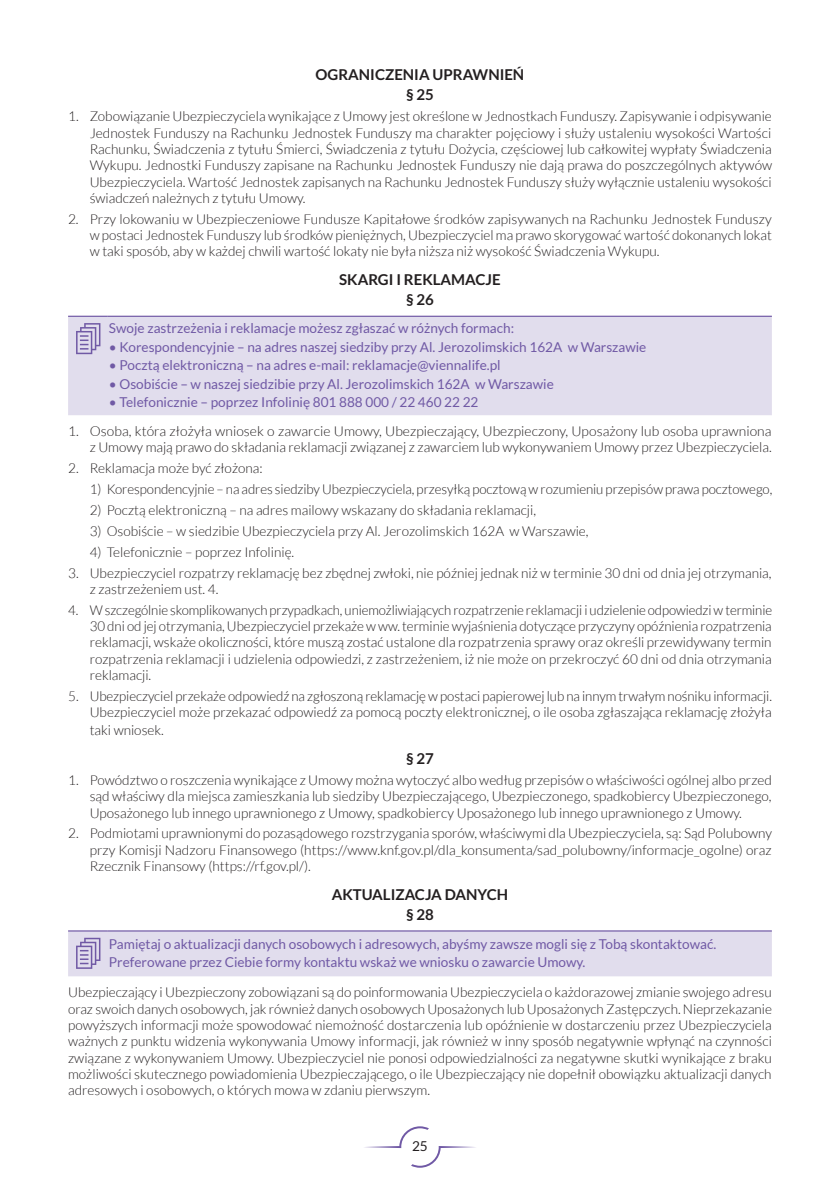
<style>
.page{position:relative;width:840px;height:1191px;background:#fff}
.page>*{position:absolute;margin:0;border:0;box-sizing:border-box;transform-origin:0 0}
.OW__ST____tekst_SKLE{font:700 15px "Lato";color:#231f20}
.OW__1_ponizej_tekstu{font:700 15px "Lato";color:#231f20}
.OW__1_bez_tekstu__i{font:700 15px "Lato";color:#231f20}
._1{font:300 13.6px/16.4px "Lato";color:#231f20;text-align:justify}
.DOD_GREP__ust____OWU{font:300 13.6px/16.4px "Lato";color:#231f20;text-align:justify}
.DO_OBJASNIEN_tekst_I{font:13.6px "Lato";color:#7059a5}
.t1{font:13.6px "Lato";color:#231f20}
</style>
<div class="page">
<svg style="left:364px;top:1126px;width:112px;height:41px"></svg>
<div style="left:68px;top:317px;width:703px;height:98px;background:#e1dded"></div>
<hr style="left:108px;top:316px;width:663px;height:1px;background:#7059a5">
<hr style="left:68px;top:316px;width:40px;height:1px;background:#7059a5">
<svg style="left:76px;top:323px;width:24px;height:31px"></svg>
<hr style="left:68px;top:930px;width:40px;height:1px;background:#7059a5">
<hr style="left:108px;top:930px;width:663px;height:1px;background:#7059a5">
<div style="left:68px;top:931px;width:703px;height:45px;background:#e1dded"></div>
<p class="OW__ST____tekst_SKLE" style="left:315px;top:66px;width:210px">OGRANICZENIA UPRAWNIEŃ</p>
<p class="OW__1_ponizej_tekstu" style="left:406px;top:86px;width:29px">§ 25</p>
<p class="_1" style="left:90px;top:108px;width:683px;text-indent:-22px">1. Zobowiązanie Ubezpieczyciela wynikające z Umowy jest określone w Jednostkach Funduszy. Zapisywanie i odpisywanie Jednostek Funduszy na Rachunku Jednostek Funduszy ma charakter pojęciowy i służy ustaleniu wysokości Wartości Rachunku, Świadczenia z tytułu Śmierci, Świadczenia z tytułu Dożycia, częściowej lub całkowitej wypłaty Świadczenia Wykupu. Jednostki Funduszy zapisane na Rachunku Jednostek Funduszy nie dają prawa do poszczególnych aktywów Ubezpieczyciela. Wartość Jednostek zapisanych na Rachunku Jednostek Funduszy służy wyłącznie ustaleniu wysokości świadczeń należnych z tytułu Umowy.</p>
<p class="_1" style="left:90px;top:211px;width:683px;text-indent:-22px">2. Przy lokowaniu w Ubezpieczeniowe Fundusze Kapitałowe środków zapisywanych na Rachunku Jednostek Funduszy w postaci Jednostek Funduszy lub środków pieniężnych, Ubezpieczyciel ma prawo skorygować wartość dokonanych lokat w taki sposób, aby w każdej chwili wartość lokaty nie była niższa niż wysokość Świadczenia Wykupu.</p>
<p class="OW__ST____tekst_SKLE" style="left:339px;top:271px;width:163px">SKARGI I REKLAMACJE</p>
<p class="OW__1_ponizej_tekstu" style="left:406px;top:291px;width:29px">§ 26</p>
<p class="DO_OBJASNIEN_tekst_I" style="left:109px;top:320px;width:406px">Swoje zastrzeżenia i reklamacje możesz zgłaszać w różnych formach:</p>
<p class="DO_OBJASNIEN_tekst_I" style="left:109px;top:339px;width:538px">• Korespondencyjnie – na adres naszej siedziby przy Al. Jerozolimskich 162A w Warszawie</p>
<p class="DO_OBJASNIEN_tekst_I" style="left:109px;top:357px;width:393px">• Pocztą elektroniczną – na adres e-mail: reklamacje@viennalife.pl</p>
<p class="DO_OBJASNIEN_tekst_I" style="left:109px;top:376px;width:446px">• Osobiście – w naszej siedzibie przy Al. Jerozolimskich 162A w Warszawie</p>
<p class="DO_OBJASNIEN_tekst_I" style="left:109px;top:395px;width:371px">• Telefonicznie – poprzez Infolinię 801 888 000 / 22 460 22 22</p>
<p class="_1" style="left:68px;top:423px;width:704px;text-align:right">1. Osoba, która złożyła wniosek o zawarcie Umowy, Ubezpieczający, Ubezpieczony, Uposażony lub osoba uprawniona z Umowy mają prawo do składania reklamacji związanej z zawarciem lub wykonywaniem Umowy przez Ubezpieczyciela.</p>
<p class="_1" style="left:68px;top:460px;width:196px">2. Reklamacja może być złożona:</p>
<p class="_1" style="left:90px;top:481px;width:683px">1) Korespondencyjnie – na adres siedziby Ubezpieczyciela, przesyłką pocztową w rozumieniu przepisów prawa pocztowego,</p>
<p class="_1" style="left:90px;top:502px;width:447px">2) Pocztą elektroniczną – na adres mailowy wskazany do składania reklamacji,</p>
<p class="_1" style="left:90px;top:523px;width:500px">3) Osobiście – w siedzibie Ubezpieczyciela przy Al. Jerozolimskich 162A w Warszawie,</p>
<p class="_1" style="left:90px;top:544px;width:206px">4) Telefonicznie – poprzez Infolinię.</p>
<p class="_1" style="left:90px;top:564px;width:683px;text-indent:-22px">3. Ubezpieczyciel rozpatrzy reklamację bez zbędnej zwłoki, nie później jednak niż w terminie 30 dni od dnia jej otrzymania, z zastrzeżeniem ust. 4.</p>
<p class="_1" style="left:90px;top:602px;width:683px;text-indent:-22px">4. W szczególnie skomplikowanych przypadkach, uniemożliwiających rozpatrzenie reklamacji i udzielenie odpowiedzi w terminie 30 dni od jej otrzymania, Ubezpieczyciel przekaże w ww. terminie wyjaśnienia dotyczące przyczyny opóźnienia rozpatrzenia reklamacji, wskaże okoliczności, które muszą zostać ustalone dla rozpatrzenia sprawy oraz określi przewidywany termin rozpatrzenia reklamacji i udzielenia odpowiedzi, z zastrzeżeniem, iż nie może on przekroczyć 60 dni od dnia otrzymania reklamacji.</p>
<p class="_1" style="left:68px;top:688px;width:705px;text-align:right">5. Ubezpieczyciel przekaże odpowiedź na zgłoszoną reklamację w postaci papierowej lub na innym trwałym nośniku informacji.<br>Ubezpieczyciel może przekazać odpowiedź za pomocą poczty elektronicznej, o ile osoba zgłaszająca reklamację złożyła</p>
<p class="_1" style="left:90px;top:722px;width:76px">taki wniosek.</p>
<p class="OW__1_bez_tekstu__i" style="left:406px;top:750px;width:29px">§ 27</p>
<p class="_1" style="left:90px;top:772px;width:683px;text-indent:-22px">1. Powództwo o roszczenia wynikające z Umowy można wytoczyć albo według przepisów o właściwości ogólnej albo przed sąd właściwy dla miejsca zamieszkania lub siedziby Ubezpieczającego, Ubezpieczonego, spadkobiercy Ubezpieczonego, Uposażonego lub innego uprawnionego z Umowy, spadkobiercy Uposażonego lub innego uprawnionego z Umowy.</p>
<p class="_1" style="left:90px;top:825px;width:683px;text-indent:-22px">2. Podmiotami uprawnionymi do pozasądowego rozstrzygania sporów, właściwymi dla Ubezpieczyciela, są: Sąd Polubowny przy Komisji Nadzoru Finansowego (https://www.knf.gov.pl/dla_konsumenta/sad_polubowny/informacje_ogolne) oraz Rzecznik Finansowy (https://rf.gov.pl/).</p>
<p class="OW__ST____tekst_SKLE" style="left:331px;top:885px;width:178px">AKTUALIZACJA DANYCH</p>
<p class="OW__1_ponizej_tekstu" style="left:406px;top:906px;width:29px">§ 28</p>
<p class="DO_OBJASNIEN_tekst_I" style="left:109px;top:936px;width:608px">Pamiętaj o aktualizacji danych osobowych i adresowych, abyśmy zawsze mogli się z Tobą skontaktować.</p>
<p class="DO_OBJASNIEN_tekst_I" style="left:109px;top:954px;width:478px">Preferowane przez Ciebie formy kontaktu wskaż we wniosku o zawarcie Umowy.</p>
<p class="DOD_GREP__ust____OWU" style="left:68px;top:984px;width:705px">Ubezpieczający i Ubezpieczony zobowiązani są do poinformowania Ubezpieczyciela o każdorazowej zmianie swojego adresu oraz swoich danych osobowych, jak również danych osobowych Uposażonych lub Uposażonych Zastępczych. Nieprzekazanie powyższych informacji może spowodować niemożność dostarczenia lub opóźnienie w dostarczeniu przez Ubezpieczyciela ważnych z punktu widzenia wykonywania Umowy informacji, jak również w inny sposób negatywnie wpłynąć na czynności związane z wykonywaniem Umowy. Ubezpieczyciel nie ponosi odpowiedzialności za negatywne skutki wynikające z braku możliwości skutecznego powiadomienia Ubezpieczającego, o ile Ubezpieczający nie dopełnił obowiązku aktualizacji danych adresowych i osobowych, o których mowa w zdaniu pierwszym.</p>
<p class="t1" style="left:412px;top:1138px;width:17px">25</p>
</div>
